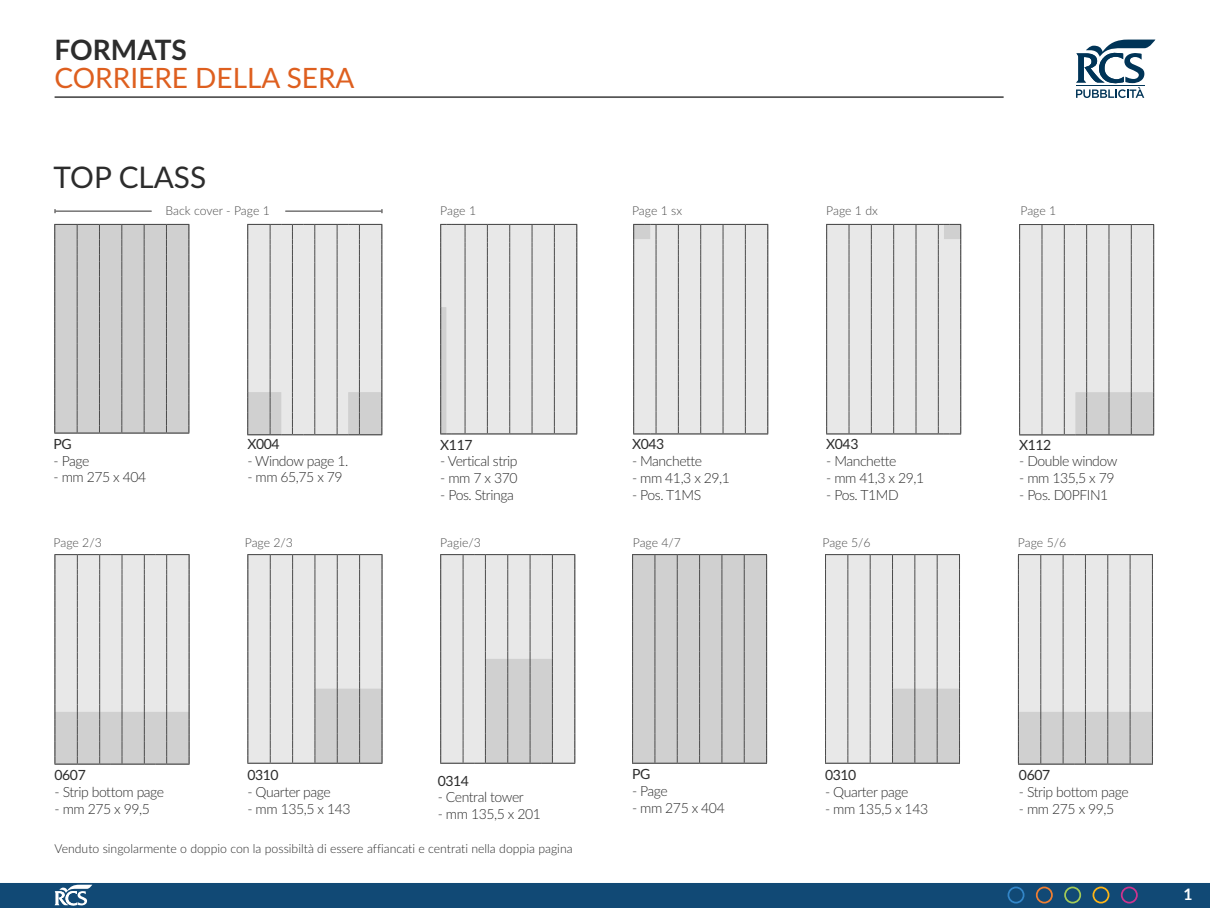
<style>
.page{position:relative;width:1210px;height:908px;background:#fff}
.page>*{position:absolute;margin:0;border:0;box-sizing:border-box;transform-origin:0 0}
.t1{font:29.75px "Lato";color:#2c2c2c}
.t2{font:28px "Lato";color:#de5f1f}
.t3{font:700 28px "Lato";color:#2c2c2c}
.t4{font:700 15.75px "Lato";color:#fff}
.t5{font:300 14px "Lato";letter-spacing:-.03em;color:#2c2c2c}
.t6{font:14px "Lato";letter-spacing:-.03em;color:#2c2c2c}
.t7{font:300 12.25px "Lato";color:#2c2c2c}
.t8{font:300 12.25px "Lato";letter-spacing:-.005em;color:#4b4b4b}
</style>
<div class="page">
<hr style="left:55px;top:96px;width:948px;height:2px;background:#565656">
<div style="left:0;top:883px;width:1210px;height:24px;background:#114975"></div>
<svg style="left:1076px;top:40px;width:79px;height:58px"></svg>
<svg style="left:54px;top:224px;width:135px;height:209px;background:#c8c8c8"></svg>
<svg style="left:632px;top:554px;width:135px;height:209px;background:#c8c8c8"></svg>
<svg style="left:247px;top:224px;width:135px;height:211px;background:#dcdcdc"></svg>
<svg style="left:440px;top:224px;width:137px;height:210px;background:#dedede"></svg>
<svg style="left:633px;top:224px;width:135px;height:210px;background:#dedede"></svg>
<svg style="left:826px;top:224px;width:135px;height:210px;background:#dedede"></svg>
<svg style="left:1019px;top:224px;width:135px;height:211px;background:#dcdcdc"></svg>
<svg style="left:55px;top:554px;width:135px;height:210px;background:#d9d9d9"></svg>
<svg style="left:1018px;top:554px;width:135px;height:210px;background:#d9d9d9"></svg>
<svg style="left:247px;top:554px;width:135px;height:209px;background:#dbdbdb"></svg>
<svg style="left:825px;top:554px;width:135px;height:209px;background:#dadada"></svg>
<hr style="left:55px;top:211px;width:97px;height:1px;background:#706f6f">
<hr style="left:285px;top:211px;width:97px;height:1px;background:#706f6f">
<svg style="left:440px;top:554px;width:135px;height:209px;background:#d9d9d9"></svg>
<h2 class="t3" style="left:55px;top:29px;width:134px">FORMATS</h2>
<h2 class="t2" style="left:55px;top:57px;width:195px">CORRIERE DELLA</h2>
<h2 class="t2" style="left:287px;top:57px;width:64px">SERA</h2>
<h1 class="t1" style="left:54px;top:156px;width:154px">TOP CLASS</h1>
<p class="t8" style="left:165px;top:202px;width:106px">Back cover - Page 1</p>
<p class="t8" style="left:440px;top:202px;width:37px">Page 1</p>
<p class="t8" style="left:632px;top:202px;width:52px">Page 1 sx</p>
<p class="t8" style="left:826px;top:202px;width:53px">Page 1 dx</p>
<p class="t8" style="left:1020px;top:202px;width:37px">Page 1</p>
<p class="t6" style="left:54px;top:433px;width:20px">PG</p>
<p class="t5" style="left:54px;top:450px;width:37px">- Page</p>
<p class="t5" style="left:54px;top:467px;width:94px">- mm 275 x 404</p>
<p class="t6" style="left:247px;top:433px;width:34px">X004</p>
<p class="t5" style="left:247px;top:450px;width:103px">- Window page 1.</p>
<p class="t5" style="left:247px;top:467px;width:97px">- mm 65,75 x 79</p>
<p class="t6" style="left:440px;top:434px;width:34px">X117</p>
<p class="t5" style="left:440px;top:451px;width:79px">- Vertical strip</p>
<p class="t5" style="left:440px;top:468px;width:79px">- mm 7 x 370</p>
<p class="t5" style="left:440px;top:485px;width:75px">- Pos. Stringa</p>
<p class="t6" style="left:632px;top:434px;width:34px">X043</p>
<p class="t5" style="left:632px;top:451px;width:72px">- Manchette</p>
<p class="t5" style="left:632px;top:468px;width:100px">- mm 41,3 x 29,1</p>
<p class="t5" style="left:632px;top:485px;width:71px">- Pos. T1MS</p>
<p class="t6" style="left:826px;top:434px;width:34px">X043</p>
<p class="t5" style="left:826px;top:451px;width:72px">- Manchette</p>
<p class="t5" style="left:826px;top:468px;width:100px">- mm 41,3 x 29,1</p>
<p class="t5" style="left:826px;top:485px;width:74px">- Pos. T1MD</p>
<p class="t6" style="left:1019px;top:434px;width:34px">X112</p>
<p class="t5" style="left:1019px;top:451px;width:100px">- Double window</p>
<p class="t5" style="left:1019px;top:468px;width:97px">- mm 135,5 x 79</p>
<p class="t5" style="left:1019px;top:485px;width:91px">- Pos. D0PFIN1</p>
<p class="t8" style="left:54px;top:534px;width:50px">Page 2/3</p>
<p class="t8" style="left:245px;top:534px;width:50px">Page 2/3</p>
<p class="t8" style="left:440px;top:534px;width:42px">Pagie/3</p>
<p class="t8" style="left:633px;top:534px;width:50px">Page 4/7</p>
<p class="t8" style="left:822px;top:534px;width:50px">Page 5/6</p>
<p class="t8" style="left:1018px;top:534px;width:50px">Page 5/6</p>
<p class="t6" style="left:55px;top:764px;width:33px">0607</p>
<p class="t5" style="left:55px;top:781px;width:111px">- Strip bottom page</p>
<p class="t5" style="left:55px;top:798px;width:97px">- mm 275 x 99,5</p>
<p class="t6" style="left:247px;top:764px;width:33px">0310</p>
<p class="t5" style="left:247px;top:781px;width:85px">- Quarter page</p>
<p class="t5" style="left:247px;top:798px;width:105px">- mm 135,5 x 143</p>
<p class="t6" style="left:438px;top:770px;width:33px">0314</p>
<p class="t5" style="left:438px;top:787px;width:87px">- Central tower</p>
<p class="t5" style="left:438px;top:804px;width:105px">- mm 135,5 x 201</p>
<p class="t7" style="left:55px;top:840px;width:519px">Venduto singolarmente o doppio con la possibiltà di essere affiancati e centrati nella doppia pagina</p>
<p class="t6" style="left:632px;top:763px;width:20px">PG</p>
<p class="t5" style="left:632px;top:780px;width:37px">- Page</p>
<p class="t5" style="left:632px;top:797px;width:94px">- mm 275 x 404</p>
<p class="t6" style="left:825px;top:764px;width:33px">0310</p>
<p class="t5" style="left:825px;top:781px;width:85px">- Quarter page</p>
<p class="t5" style="left:825px;top:798px;width:105px">- mm 135,5 x 143</p>
<p class="t6" style="left:1019px;top:764px;width:33px">0607</p>
<p class="t5" style="left:1019px;top:781px;width:111px">- Strip bottom page</p>
<p class="t5" style="left:1019px;top:798px;width:97px">- mm 275 x 99,5</p>
<p class="t4" style="left:1183px;top:882px;width:11px">1</p>
</div>
